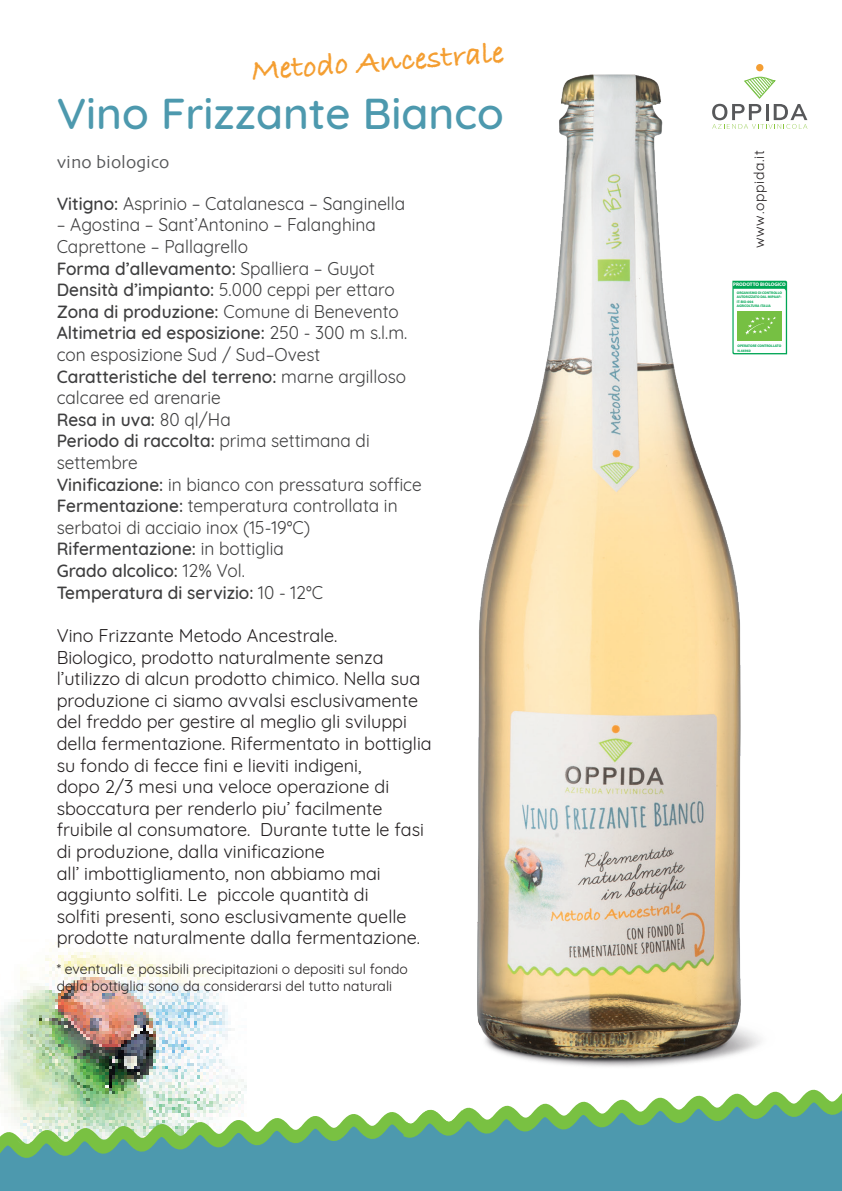
<style>
.page{position:relative;width:842px;height:1191px;background:#fff}
.page>*{position:absolute;margin:0;border:0;box-sizing:border-box;transform-origin:0 0}
.t1{font:500 44px "Quicksand";color:#4d99ae}
.t2{font:700 32px "Bradley Hand ITCTT";color:#f49e31}
.t3{font:18px/21.6px "Quicksand";color:#3e3e3f;scale:.96 1}
.t4{font:18px/21.6px "Quicksand";color:#231f20}
.t5{font:18px "Skia";color:#57585a}
.t6{font:14px/16.8px "Quicksand";color:#231f20}
.t7{font:14px "Quicksand";letter-spacing:.05em;color:#231f20}
.t8{font:700 5px "Myriad Pro";color:#fff}
.t9{font:700 3.6px/4.4px "Myriad Pro";color:#00a655}
.s1{font-weight:500}
</style>
<div class="page">
<svg style="left:784px;top:281px;width:3px;height:73px"></svg>
<div style="left:756px;top:64px;width:7px;height:7px;background:#f49e33;border-radius:50%"></div>
<svg style="left:784px;top:104px;width:23px;height:25px"></svg>
<img style="left:0;top:942px;width:235px;height:131px">
<img style="left:477px;top:71px;width:307px;height:996px">
<div style="left:0;top:1168px;width:842px;height:23px;background:#4d99ae"></div>
<svg style="left:0;top:1073px;width:842px;height:95px"></svg>
<h2 class="t2" style="left:250px;top:46px;width:254px;rotate:-4deg">Metodo Ancestrale</h2>
<h1 class="t1" style="left:57px;top:78px;width:448px">Vino Frizzante Bianco</h1>
<p class="t5" style="left:57px;top:152px;width:114px">vino biologico</p>
<p class="t3" style="left:57px;top:191px;width:365px"><span class="s1">Vitigno:</span> Asprinio – Catalanesca – Sanginella</p>
<p class="t3" style="left:57px;top:212px;width:382px">– Agostina – Sant’Antonino – Falanghina Caprettone – Pallagrello<br><span class="s1">Forma d’allevamento:</span> Spalliera – Guyot <span class="s1">Densità d’impianto:</span> 5.000 ceppi per ettaro <span class="s1">Zona di produzione:</span> Comune di Benevento <span class="s1">Altimetria ed esposizione:</span> 250 - 300 m s.l.m. con esposizione Sud / Sud–Ovest <span class="s1">Caratteristiche del terreno:</span> marne argilloso calcaree ed arenarie<br><span class="s1">Resa in uva:</span> 80 ql/Ha<br><span class="s1">Periodo di raccolta:</span> prima settimana di settembre<br><span class="s1">Vinificazione:</span> in bianco con pressatura soffice <span class="s1">Fermentazione:</span> temperatura controllata in serbatoi di acciaio inox (15-19°C)<br><span class="s1">Rifermentazione:</span> in bottiglia<br><span class="s1">Grado alcolico:</span> 12% Vol.<br><span class="s1">Temperatura di servizio:</span> 10 - 12°C</p>
<p class="t4" style="left:57px;top:623px;width:377px">Vino Frizzante Metodo Ancestrale.<br>Biologico, prodotto naturalmente senza l’utilizzo di alcun prodotto chimico. Nella sua produzione ci siamo avvalsi esclusivamente del freddo per gestire al meglio gli sviluppi della fermentazione. Rifermentato in bottiglia su fondo di fecce fini e lieviti indigeni,<br>dopo 2/3 mesi una veloce operazione di sboccatura per renderlo piu’ facilmente fruibile al consumatore. Durante tutte le fasi di produzione, dalla vinificazione<br>all’ imbottigliamento, non abbiamo mai aggiunto solfiti. Le piccole quantità di<br>solfiti presenti, sono esclusivamente quelle prodotte naturalmente dalla fermentazione.</p>
<p class="t6" style="left:57px;top:959px;width:353px">* eventuali e possibili precipitazioni o depositi sul fondo della bottiglia sono da considerarsi del tutto naturali</p>
<p class="t7" style="left:748px;top:248px;width:99px;rotate:-90deg">www.oppida.it</p>
<p class="t8" style="left:733px;top:281px;width:54px">PRODOTTO BIOLOGICO</p>
<p class="t9" style="left:737px;top:290px;width:47px">ORGANISMO DI CONTROLLO<br>AUTORIZZATO DAL MIPAAF:<br>IT-BIO-004<br>AGRICOLTURA ITALIA</p>
<p class="t9" style="left:737px;top:344px;width:45px">OPERATORE CONTROLLATO<br>N.46960</p>
</div>
